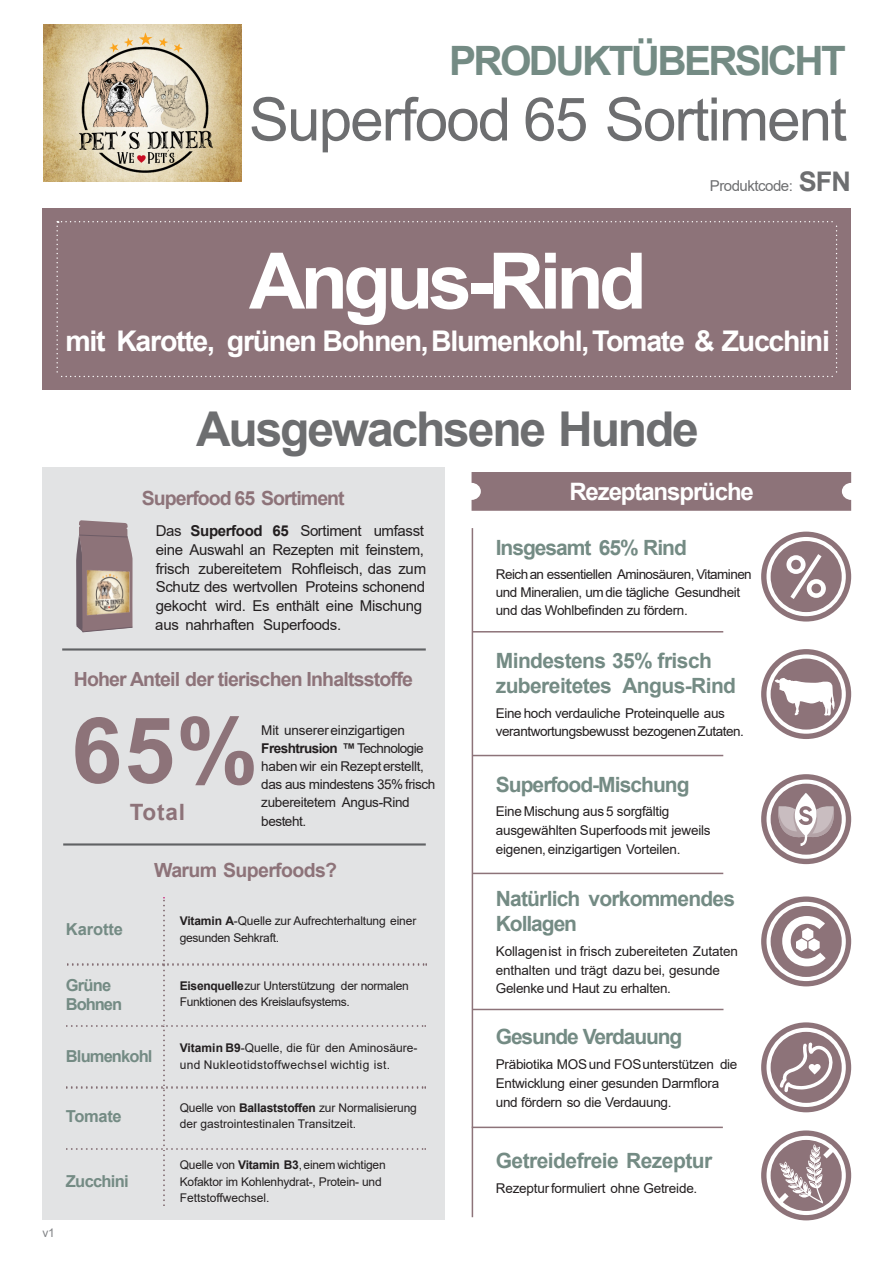
<style>
.page{position:relative;width:894px;height:1263px;background:#fff}
.page>*{position:absolute;margin:0;border:0;box-sizing:border-box;transform-origin:0 0}
.t1{font:700 91.5px "Arial";color:#8d7379}
.t2{font:700 78px "Arial";letter-spacing:-.065em;color:#fff}
.t3{font:60px "Arial";letter-spacing:-.03em;color:#6d6e70}
.t4{font:700 48px "Arial";letter-spacing:-.045em;color:#6d6e70}
.t5{font:700 40.5px "Arial";letter-spacing:-.065em;color:#748b84}
.t6{font:700 28.5px "Arial";letter-spacing:-.045em;color:#fff}
.t7{font:700 24px "Arial";letter-spacing:-.045em;color:#fff}
.t8{font:700 22.5px "Arial";letter-spacing:.035em;color:#8d7379}
.t9{font:700 21px/25.2px "Arial";letter-spacing:-.04em;color:#748b84}
.t10{font:700 19.5px "Arial";letter-spacing:-.04em;color:#8d7379}
.t11{font:700 16.5px/19.8px "Arial";letter-spacing:-.05em;color:#748b84}
.t12{font:700 16.5px "Arial";letter-spacing:-.01em;color:#748b84}
.t13{font:15px/18.8px "Arial";letter-spacing:-.02em;color:#231f20}
.t14{font:15px "Arial";letter-spacing:-.035em;color:#6d6e70}
.t15{font:13.5px/18.8px "Arial";letter-spacing:-.02em;color:#231f20}
.t16{font:12px/16.5px "Arial";letter-spacing:-.015em;color:#231f20}
.t17{font:12px/16.5px "Arial";letter-spacing:.03em;color:#231f20}
.t18{font:12px "Arial";color:#808285}
.s1{font-weight:700;font-size:27px}
.s2{font-weight:700}
</style>
<div class="page">
<div style="left:43px;top:467px;width:402px;height:752px;background:#e2e3e4"></div>
<div style="left:43px;top:208px;width:807px;height:182px;background:#8d7379"></div>
<hr style="left:471px;top:528px;width:2px;height:689px;background:#8d7379">
<hr style="left:472px;top:631px;width:251px;height:1px;background:#8d7379">
<div style="left:471px;top:472px;width:379px;height:39px;background:#8d7379"></div>
<svg style="left:760px;top:649px;width:90px;height:90px"></svg>
<svg style="left:766px;top:654px;width:79px;height:80px"></svg>
<svg style="left:760px;top:1130px;width:90px;height:90px"></svg>
<svg style="left:766px;top:1136px;width:79px;height:79px"></svg>
<hr style="left:472px;top:755px;width:251px;height:1px;background:#8d7379">
<hr style="left:472px;top:873px;width:251px;height:1px;background:#8d7379">
<hr style="left:472px;top:1009px;width:251px;height:1px;background:#8d7379">
<hr style="left:471px;top:1127px;width:251px;height:1px;background:#8d7379">
<svg style="left:760px;top:1022px;width:90px;height:90px"></svg>
<svg style="left:766px;top:1028px;width:79px;height:79px"></svg>
<svg style="left:760px;top:896px;width:90px;height:90px"></svg>
<svg style="left:766px;top:902px;width:79px;height:79px"></svg>
<img style="left:68px;top:964px;width:358px;height:1px">
<img style="left:163px;top:898px;width:2px;height:307px">
<img style="left:67px;top:1025px;width:358px;height:2px">
<img style="left:67px;top:1087px;width:358px;height:1px">
<img style="left:67px;top:1148px;width:358px;height:2px">
<svg style="left:760px;top:532px;width:90px;height:90px"></svg>
<svg style="left:766px;top:537px;width:79px;height:79px"></svg>
<svg style="left:56px;top:221px;width:781px;height:156px"></svg>
<img style="left:44px;top:24px;width:197px;height:158px">
<svg style="left:76px;top:520px;width:57px;height:112px;background:#927c82"></svg>
<img style="left:86px;top:569px;width:43px;height:46px">
<svg style="left:760px;top:774px;width:90px;height:90px"></svg>
<svg style="left:766px;top:779px;width:79px;height:80px"></svg>
<h3 class="t5" style="left:449px;top:46px;width:398px">PRODUKTÜBERSICHT</h3>
<h3 class="t3" style="left:249px;top:97px;width:599px">Superfood 65 Sortiment</h3>
<p class="t14" style="left:709px;top:180px;width:142px">Produktcode: <span class="s1">SFN</span></p>
<h2 class="t2" style="left:249px;top:252px;width:399px">Angus-Rind</h2>
<h3 class="t6" style="left:65px;top:330px;width:765px">mit Karotte, grünen Bohnen,Blumenkohl,Tomate &amp; Zucchini</h3>
<p class="t18" style="left:43px;top:1229px;width:14px">v1</p>
<h3 class="t4" style="left:196px;top:411px;width:504px">Ausgewachsene Hunde</h3>
<h3 class="t7" style="left:569px;top:483px;width:186px">Rezeptansprüche</h3>
<h3 class="t7" style="left:586px;top:483px;width:152px">Recipe Claims</h3>
<h3 class="t10" style="left:142px;top:491px;width:204px">Superfood 65 Sortiment</h3>
<p class="t13" style="left:155px;top:523px;width:272px">Das <span class="s2">Superfood 65</span> Sortiment umfasst eine Auswahl an Rezepten mit feinstem, frisch zubereitetem Rohfleisch, das zum Schutz des wertvollen Proteins schonend gekocht wird. Es enthält eine Mischung aus nahrhaften Superfoods.</p>
<h3 class="t9" style="left:495px;top:537px;width:192px">Insgesamt 65% Rind</h3>
<p class="t15" style="left:495px;top:566px;width:257px;line-height:18px">Reichan essentiellen Aminosäuren, Vitaminen und Mineralien, um die tägliche Gesundheit und das Wohlbefinden zu fördern.</p>
<h3 class="t10" style="left:74px;top:672px;width:341px">Hoher Anteil der tierischen Inhaltsstoffe</h3>
<h1 class="t1" style="left:71px;top:716px;width:188px">65%</h1>
<p class="t15" style="left:261px;top:723px;width:175px;line-height:18px">Mit unserereinzigartigen<br><span class="s2">Freshtrusion ™</span>Technologie haben wir ein Rezepterstellt, das aus mindestens 35% frisch zubereitetem Angus-Rind</p>
<h3 class="t8" style="left:130px;top:804px;width:57px">Total</h3>
<p class="t15" style="left:261px;top:813px;width:46px">besteht.</p>
<p class="t12" style="left:66px;top:923px;width:58px">Karotte</p>
<p class="t11" style="left:66px;top:976px;width:58px">Grüne<br>Bohnen</p>
<h3 class="t10" style="left:154px;top:863px;width:184px">Warum Superfoods?</h3>
<p class="t16" style="left:180px;top:914px;width:238px"><span class="s2">Vitamin A</span>-Quelle zur Aufrechterhaltung einer gesunden Sehkraft.</p>
<p class="t16" style="left:180px;top:979px;width:230px"><span class="s2">Eisenquelle</span>zur Unterstützung der normalen<br>Funktionen des Kreislaufsystems.</p>
<p class="t11" style="left:66px;top:1048px;width:88px">Blumenkohl</p>
<p class="t11" style="left:66px;top:1108px;width:57px">Tomate</p>
<p class="t11" style="left:66px;top:1173px;width:64px">Zucchini</p>
<p class="t17" style="left:180px;top:1041px;width:239px"><span class="s2">Vitamin B9</span>-Quelle, die für den Aminosäure&shy;und Nukleotidstoffwechsel wichtig ist.</p>
<p class="t16" style="left:180px;top:1100px;width:238px">Quelle von <span class="s2">Ballaststoffen</span> zur Normalisierung der gastrointestinalen Transitzeit.</p>
<p class="t16" style="left:180px;top:1158px;width:207px">Quelle von <span class="s2">Vitamin B3</span>,einem wichtigen<br>Kofaktor im Kohlenhydrat-, Protein- und<br>Fettstoffwechsel.</p>
<h3 class="t9" style="left:495px;top:650px;width:242px">Mindestens 35% frisch zubereitetes Angus-Rind</h3>
<p class="t15" style="left:495px;top:705px;width:250px">Eine hoch verdauliche Proteinquelle aus verantwortungsbewusst bezogenenZutaten.</p>
<h3 class="t9" style="left:495px;top:773px;width:195px">Superfood-Mischung</h3>
<p class="t15" style="left:495px;top:803px;width:216px">EineMischung aus 5 sorgfältig ausgewählten Superfoods mit jeweils eigenen,einzigartigen Vorteilen.</p>
<h3 class="t9" style="left:495px;top:888px;width:241px">Natürlich vorkommendes<br>Kollagen</h3>
<p class="t15" style="left:495px;top:943px;width:243px">Kollagenist in frisch zubereiteten Zutaten enthalten und trägt dazu bei, gesunde<br>Gelenke und Haut zu erhalten.</p>
<h3 class="t9" style="left:495px;top:1026px;width:188px">Gesunde Verdauung</h3>
<p class="t15" style="left:495px;top:1056px;width:243px">Präbiotika MOS und FOSunterstützen die<br>Entwicklung einer gesunden Darmflora und fördern so die Verdauung.</p>
<h3 class="t9" style="left:495px;top:1150px;width:218px">Getreidefreie Rezeptur</h3>
<p class="t15" style="left:495px;top:1180px;width:203px">Rezepturformuliert ohne Getreide.</p>
</div>
